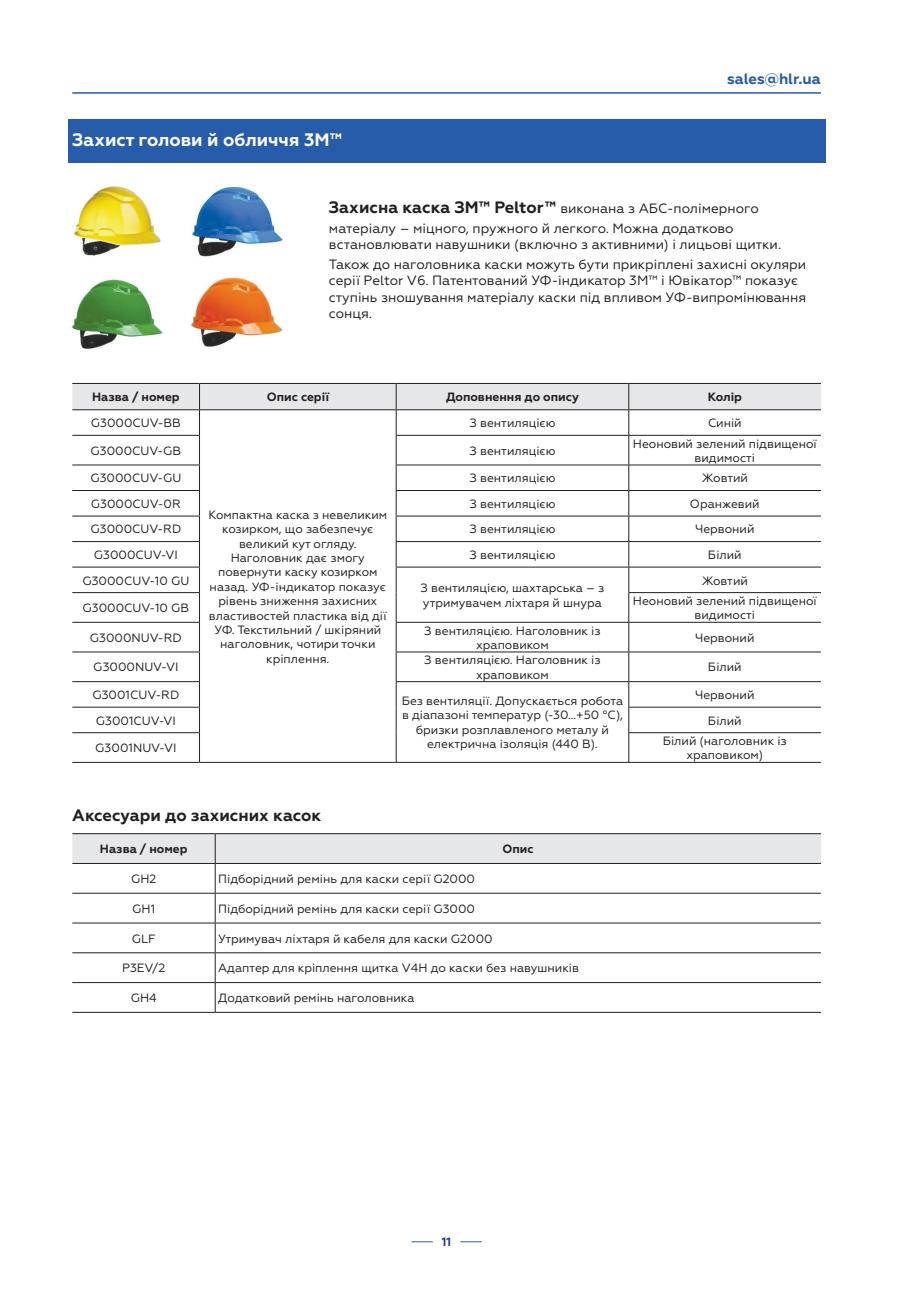
<style>
.page{position:relative;width:906px;height:1289px;background:#fff}
.page>*{position:absolute;margin:0;border:0;box-sizing:border-box;transform-origin:0 0}
.t1{font:700 18px "Geometria";color:#fff}
.t2{font:700 16.5px "Geometria";color:#231f20}
.t3{font:700 15px "Geometria";color:#275caa}
.t4{font:13.5px/16.2px "Geometria";color:#231f20}
.t5{font:12px/14.4px "Geometria";color:#231f20;text-align:center}
.t6{font:700 12px "Geometria";color:#231f20}
.t7{font:700 12px "Geometria";color:#253f8e}
.s1{font-weight:700;font-size:16.5px}
</style>
<div class="page">
<div style="left:68px;top:119px;width:757px;height:44px;background:#275caa"></div>
<img style="left:72px;top:186px;width:211px;height:163px">
<hr style="left:199px;top:762px;width:197px;height:1px;background:#231f20">
<hr style="left:396px;top:762px;width:233px;height:1px;background:#231f20">
<hr style="left:72px;top:762px;width:127px;height:1px;background:#231f20">
<svg style="left:72px;top:384px;width:749px;height:378px"></svg>
<hr style="left:629px;top:762px;width:192px;height:1px;background:#231f20">
<hr style="left:72px;top:383px;width:127px;height:1px;background:#231f20">
<hr style="left:199px;top:383px;width:197px;height:1px;background:#231f20">
<hr style="left:396px;top:383px;width:233px;height:1px;background:#231f20">
<hr style="left:629px;top:383px;width:192px;height:1px;background:#231f20">
<hr style="left:72px;top:409px;width:127px;height:1px;background:#231f20">
<hr style="left:199px;top:409px;width:197px;height:1px;background:#231f20">
<hr style="left:396px;top:409px;width:233px;height:1px;background:#231f20">
<hr style="left:629px;top:409px;width:192px;height:1px;background:#231f20">
<hr style="left:72px;top:1011px;width:143px;height:1px;background:#231f20">
<svg style="left:72px;top:834px;width:749px;height:177px"></svg>
<hr style="left:215px;top:1011px;width:606px;height:1px;background:#231f20">
<hr style="left:72px;top:833px;width:143px;height:1px;background:#231f20">
<hr style="left:215px;top:833px;width:606px;height:1px;background:#231f20">
<hr style="left:72px;top:863px;width:143px;height:1px;background:#231f20">
<hr style="left:215px;top:863px;width:606px;height:1px;background:#231f20">
<svg style="left:411px;top:1241px;width:22px;height:1px"></svg>
<svg style="left:460px;top:1241px;width:22px;height:1px"></svg>
<hr style="left:72px;top:92px;width:749px;height:2px;background:#275caa">
<h1 class="t1" style="left:72px;top:129px;width:271px">Захист голови й обличчя 3M™</h1>
<p class="t3" style="left:727px;top:69px;width:95px">sales@hlr.ua</p>
<p class="t4" style="left:329px;top:198px;width:431px;line-height:19.8px"><span class="s1">Захисна каска ЗМ™ Peltor™</span> виконана з АБС-полімерного матеріалу – міцного, пружного й легкого. Можна додатково</p>
<p class="t4" style="left:329px;top:234px;width:479px;line-height:20.4px">встановлювати навушники (включно з активними) і лицьові щитки.<br>Також до наголовника каски можуть бути прикріплені захисні окуляри</p>
<p class="t4" style="left:329px;top:273px;width:479px">серії Рeltor V6. Патентований УФ-індикатор 3М™ і Ювікатор™ показує ступінь зношування матеріалу каски під впливом УФ-випромінювання сонця.</p>
<p class="t6" style="left:92px;top:390px;width:89px">Назва / номер</p>
<p class="t6" style="left:267px;top:390px;width:64px">Опис серії</p>
<p class="t6" style="left:446px;top:390px;width:134px">Доповнення до опису</p>
<p class="t6" style="left:707px;top:390px;width:36px">Колір</p>
<p class="t5" style="left:91px;top:416px;width:92px">G3000CUV-BB</p>
<p class="t5" style="left:469px;top:416px;width:87px">З вентиляцією</p>
<p class="t5" style="left:708px;top:416px;width:35px">Синій</p>
<p class="t5" style="left:91px;top:443px;width:92px">G3000CUV-GB</p>
<p class="t5" style="left:469px;top:443px;width:87px">З вентиляцією</p>
<p class="t5" style="left:633px;top:436px;width:185px">Неоновий зелений підвищеної видимості</p>
<p class="t5" style="left:90px;top:471px;width:93px">G3000CUV-GU</p>
<p class="t5" style="left:469px;top:471px;width:87px">З вентиляцією</p>
<p class="t5" style="left:702px;top:471px;width:48px">Жовтий</p>
<p class="t5" style="left:91px;top:496px;width:92px">G3000CUV-0R</p>
<p class="t5" style="left:469px;top:496px;width:87px">З вентиляцією</p>
<p class="t5" style="left:690px;top:496px;width:71px">Оранжевий</p>
<p class="t5" style="left:90px;top:522px;width:92px">G3000CUV-RD</p>
<p class="t5" style="left:469px;top:522px;width:87px">З вентиляцією</p>
<p class="t5" style="left:695px;top:522px;width:61px">Червоний</p>
<p class="t5" style="left:94px;top:547px;width:86px">G3000CUV-VI</p>
<p class="t5" style="left:469px;top:547px;width:87px">З вентиляцією</p>
<p class="t5" style="left:708px;top:547px;width:35px">Білий</p>
<p class="t5" style="left:82px;top:573px;width:108px">G3000CUV-10 GU</p>
<p class="t5" style="left:420px;top:581px;width:186px;text-align:left">З вентиляцією, шахтарська – з утримувачем ліхтаря й шнура</p>
<p class="t5" style="left:208px;top:507px;width:180px">Компактна каска з невеликим козирком, що забезпечує великий кут огляду.<br>Наголовник дає змогу повернути каску козирком назад. УФ-індикатор показує рівень зниження захисних властивостей пластика від дії<br>УФ. Текстильний / шкіряний наголовник, чотири точки кріплення.</p>
<p class="t5" style="left:701px;top:573px;width:48px">Жовтий</p>
<p class="t5" style="left:83px;top:600px;width:108px">G3000CUV-10 GB</p>
<p class="t5" style="left:633px;top:593px;width:185px">Неоновий зелений підвищеної видимості</p>
<p class="t5" style="left:90px;top:630px;width:93px">G3000NUV-RD</p>
<p class="t5" style="left:424px;top:623px;width:178px">З вентиляцією. Наголовник із храповиком</p>
<p class="t5" style="left:695px;top:630px;width:61px">Червоний</p>
<p class="t5" style="left:93px;top:660px;width:87px">G3000NUV-VI</p>
<p class="t5" style="left:424px;top:653px;width:178px">З вентиляцією. Наголовник із храповиком</p>
<p class="t5" style="left:708px;top:660px;width:35px">Білий</p>
<p class="t5" style="left:92px;top:687px;width:88px">G3001CUV-RD</p>
<p class="t5" style="left:402px;top:693px;width:223px">Без вентиляції. Допускається робота в діапазоні температур (-30…+50 °С), бризки розплавленого металу й електрична ізоляція (440 В).</p>
<p class="t5" style="left:695px;top:687px;width:61px">Червоний</p>
<p class="t5" style="left:96px;top:713px;width:82px">G3001CUV-VI</p>
<p class="t5" style="left:708px;top:713px;width:35px">Білий</p>
<p class="t5" style="left:95px;top:740px;width:83px">G3001NUV-VI</p>
<p class="t5" style="left:663px;top:733px;width:126px">Білий (наголовник із храповиком)</p>
<h2 class="t2" style="left:72px;top:805px;width:251px">Аксесуари до захисних касок</h2>
<p class="t6" style="left:100px;top:841px;width:89px">Назва / номер</p>
<p class="t6" style="left:502px;top:841px;width:33px">Опис</p>
<p class="t5" style="left:131px;top:871px;width:27px">GH2</p>
<p class="t5" style="left:218px;top:871px;width:258px">Підборідний ремінь для каски серії G2000</p>
<p class="t5" style="left:132px;top:901px;width:24px">GH1</p>
<p class="t5" style="left:218px;top:901px;width:258px">Підборідний ремінь для каски серії G3000</p>
<p class="t5" style="left:132px;top:931px;width:25px">GLF</p>
<p class="t5" style="left:218px;top:931px;width:276px">Утримувач ліхтаря й кабеля для каски G2000</p>
<p class="t5" style="left:122px;top:960px;width:45px">P3EV/2</p>
<p class="t5" style="left:218px;top:960px;width:362px">Адаптер для кріплення щитка V4H до каски без навушників</p>
<p class="t5" style="left:131px;top:990px;width:28px">GH4</p>
<p class="t5" style="left:218px;top:990px;width:198px">Додатковий ремінь наголовника</p>
<p class="t7" style="left:442px;top:1234px;width:11px">11</p>
</div>
